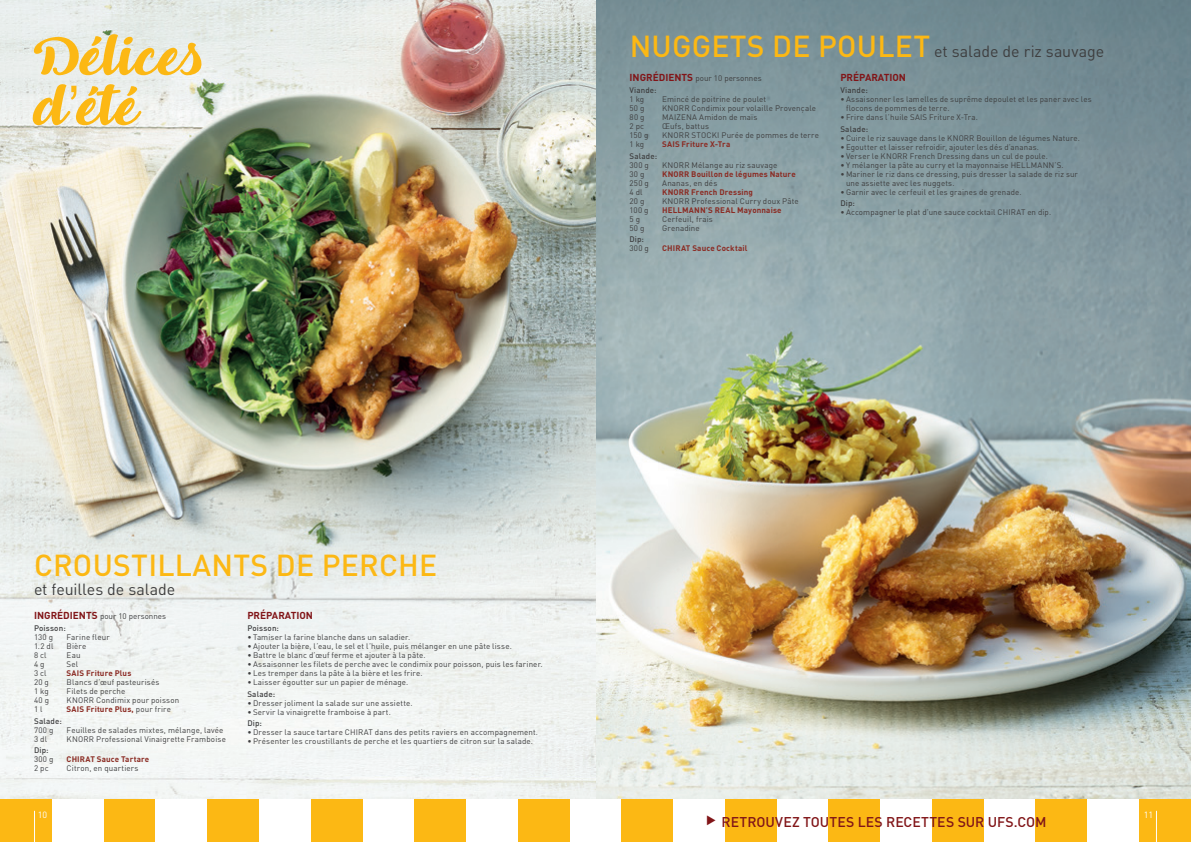
<style>
.page{position:relative;width:1191px;height:842px;background:#fff}
.page>*{position:absolute;margin:0;border:0;box-sizing:border-box;transform-origin:0 0}
.t1{font:55px/50px "Queenof Heaven";color:#fcb814}
.t2{font:500 30px "DIN Pro";letter-spacing:.01em;color:#fcb814}
.t3{font:16px "DIN Pro";letter-spacing:-.005em;color:#3e3e3f}
.t4{font:500 14px "DIN";letter-spacing:.005em;color:#811518}
.t5{font:700 10px "DIN";color:#811518}
.t6{font:9px "DIN";color:#fff}
.t7{font:8px/11.8px "DIN";letter-spacing:.015em;color:#3e3e3f}
.t8{font:700 8px "DIN";letter-spacing:.015em;color:#8b2b23}
.t9{font:500 8px "DIN";letter-spacing:.02em;color:#3e3e3f}
.s1{font-weight:500;font-size:30px;color:#fcb814}
.s2{font-weight:700;font-size:10px;color:#811518}
.s3{font-weight:500}
.s4{font-weight:400;color:#3e3e3f}
</style>
<div class="page">
<img style="left:595px;top:0;width:596px;height:799px">
<img style="left:0;top:0;width:595px;height:799px">
<div style="left:0;top:799px;width:52px;height:43px;background:#fcb814"></div>
<div style="left:104px;top:799px;width:51px;height:43px;background:#fcb814"></div>
<div style="left:207px;top:799px;width:52px;height:43px;background:#fcb814"></div>
<div style="left:311px;top:799px;width:51px;height:43px;background:#fcb814"></div>
<div style="left:414px;top:799px;width:52px;height:43px;background:#fcb814"></div>
<div style="left:518px;top:799px;width:51px;height:43px;background:#fcb814"></div>
<div style="left:621px;top:799px;width:52px;height:43px;background:#fcb814"></div>
<div style="left:725px;top:799px;width:51px;height:43px;background:#fcb814"></div>
<div style="left:828px;top:799px;width:52px;height:43px;background:#fcb814"></div>
<div style="left:932px;top:799px;width:52px;height:43px;background:#fcb814"></div>
<div style="left:1035px;top:799px;width:52px;height:43px;background:#fcb814"></div>
<div style="left:1139px;top:799px;width:52px;height:43px;background:#fcb814"></div>
<hr style="left:34px;top:811px;width:1px;height:31px;background:#fff">
<hr style="left:1156px;top:811px;width:1px;height:31px;background:#fff">
<h1 class="t1" style="left:34px;top:34px;width:172px">Délices d’été</h1>
<h3 class="t3" style="left:629px;top:39px;width:476px"><span class="s1">NUGGETS DE POULET</span> et salade de riz sauvage</h3>
<p class="t7" style="left:629px;top:72px;width:134px"><span class="s2">INGRÉDIENTS</span> pour 10 personnes<br><span class="s3">Viande:</span></p>
<p class="t7" style="left:629px;top:93px;width:16px">1 kg</p>
<p class="t7" style="left:662px;top:93px;width:105px">Emincé de poitrine de poulet</p>
<p class="t7" style="left:629px;top:102px;width:16px">50 g</p>
<p class="t7" style="left:662px;top:102px;width:155px">KNORR Condimix pour volaille Provençale</p>
<p class="t7" style="left:629px;top:111px;width:16px">80 g</p>
<p class="t7" style="left:662px;top:111px;width:97px">MAIZENA Amidon de maïs</p>
<p class="t7" style="left:629px;top:120px;width:16px">2 pc</p>
<p class="t7" style="left:662px;top:120px;width:48px">Œufs, battus</p>
<p class="t7" style="left:629px;top:129px;width:20px">150 g</p>
<p class="t7" style="left:662px;top:129px;width:158px">KNORR STOCKI Purée de pommes de terre</p>
<p class="t7" style="left:629px;top:138px;width:16px">1 kg</p>
<p class="t8" style="left:662px;top:139px;width:70px">SAIS Friture X-Tra</p>
<p class="t9" style="left:629px;top:151px;width:29px">Salade:</p>
<p class="t7" style="left:629px;top:159px;width:21px">300 g</p>
<p class="t7" style="left:662px;top:159px;width:117px">KNORR Mélange au riz sauvage</p>
<p class="t7" style="left:629px;top:168px;width:16px">30 g</p>
<p class="t8" style="left:662px;top:168px;width:135px">KNORR Bouillon de légumes Nature</p>
<p class="t7" style="left:629px;top:177px;width:21px">250 g</p>
<p class="t7" style="left:662px;top:177px;width:57px">Ananas, en dés</p>
<p class="t7" style="left:629px;top:186px;width:15px">4 dl</p>
<p class="t8" style="left:662px;top:186px;width:92px">KNORR French Dressing</p>
<p class="t7" style="left:629px;top:195px;width:16px">20 g</p>
<p class="t7" style="left:662px;top:195px;width:138px">KNORR Professional Curry doux Pâte</p>
<p class="t7" style="left:629px;top:204px;width:21px">100 g</p>
<p class="t8" style="left:662px;top:204px;width:121px">HELLMANN’S REAL Mayonnaise</p>
<p class="t7" style="left:629px;top:213px;width:12px">5 g</p>
<p class="t7" style="left:662px;top:213px;width:52px">Cerfeuil, frais</p>
<p class="t7" style="left:629px;top:222px;width:16px">50 g</p>
<p class="t7" style="left:662px;top:222px;width:39px">Grenadine</p>
<p class="t9" style="left:629px;top:234px;width:16px">Dip:</p>
<p class="t7" style="left:629px;top:242px;width:21px">300 g</p>
<p class="t8" style="left:662px;top:243px;width:87px">CHIRAT Sauce Cocktail</p>
<p class="t5" style="left:840px;top:71px;width:67px">PRÉPARATION</p>
<p class="t9" style="left:840px;top:85px;width:29px">Viande:</p>
<p class="t7" style="left:846px;top:94px;width:247px;line-height:9px;text-indent:-6px">• Assaisonner les lamelles de suprême depoulet et les paner avec les flocons de pommes de terre.</p>
<p class="t7" style="left:840px;top:111px;width:139px">• Frire dans l’huile SAIS Friture X-Tra.</p>
<p class="t9" style="left:840px;top:124px;width:29px">Salade:</p>
<p class="t7" style="left:840px;top:132px;width:241px">• Cuire le riz sauvage dans le KNORR Bouillon de légumes Nature.</p>
<p class="t7" style="left:840px;top:141px;width:200px">• Egoutter et laisser refroidir, ajouter les dés d’ananas.</p>
<p class="t7" style="left:840px;top:150px;width:209px">• Verser le KNORR French Dressing dans un cul de poule.</p>
<p class="t7" style="left:840px;top:159px;width:225px">• Y mélanger la pâte au curry et la mayonnaise HELLMANN’S.</p>
<p class="t7" style="left:846px;top:169px;width:233px;line-height:9px;text-indent:-6px">• Mariner le riz dans ce dressing, puis dresser la salade de riz sur une assiette avec les nuggets.</p>
<p class="t7" style="left:840px;top:186px;width:183px">• Garnir avec le cerfeuil et les graines de grenade.</p>
<p class="t9" style="left:840px;top:198px;width:16px">Dip:</p>
<p class="t7" style="left:840px;top:206px;width:212px">• Accompagner le plat d’une sauce cocktail CHIRAT en dip.</p>
<h2 class="t2" style="left:34px;top:541px;width:405px">CROUSTILLANTS DE PERCHE</h2>
<h3 class="t3" style="left:34px;top:577px;width:143px">et feuilles de salade</h3>
<p class="t7" style="left:34px;top:610px;width:134px"><span class="s2">INGRÉDIENTS</span> pour 10 personnes<br><span class="s3">Poisson:</span></p>
<p class="t7" style="left:34px;top:631px;width:20px">130 g</p>
<p class="t7" style="left:67px;top:631px;width:45px">Farine fleur</p>
<p class="t7" style="left:34px;top:640px;width:21px">1.2 dl</p>
<p class="t7" style="left:67px;top:640px;width:21px">Bière</p>
<p class="t7" style="left:34px;top:649px;width:14px">8 cl</p>
<p class="t7" style="left:67px;top:649px;width:15px">Eau</p>
<p class="t7" style="left:34px;top:658px;width:12px">4 g</p>
<p class="t7" style="left:67px;top:658px;width:13px">Sel</p>
<p class="t7" style="left:34px;top:667px;width:14px">3 cl</p>
<p class="t8" style="left:67px;top:668px;width:66px">SAIS Friture Plus</p>
<p class="t7" style="left:34px;top:676px;width:16px">20 g</p>
<p class="t7" style="left:67px;top:676px;width:94px">Blancs d’œuf pasteurisés</p>
<p class="t7" style="left:34px;top:685px;width:16px">1 kg</p>
<p class="t7" style="left:67px;top:685px;width:60px">Filets de perche</p>
<p class="t7" style="left:34px;top:694px;width:17px">40 g</p>
<p class="t7" style="left:67px;top:694px;width:114px">KNORR Condimix pour poisson</p>
<p class="t7" style="left:34px;top:703px;width:10px">1 l</p>
<p class="t8" style="left:67px;top:704px;width:106px">SAIS Friture Plus, <span class="s4">pour frire</span></p>
<p class="t9" style="left:34px;top:715px;width:29px">Salade:</p>
<p class="t7" style="left:34px;top:724px;width:21px">700 g</p>
<p class="t7" style="left:67px;top:724px;width:158px">Feuilles de salades mixtes, mélange, lavée</p>
<p class="t7" style="left:34px;top:733px;width:15px">3 dl</p>
<p class="t7" style="left:67px;top:733px;width:161px">KNORR Professional Vinaigrette Framboise</p>
<p class="t9" style="left:34px;top:745px;width:16px">Dip:</p>
<p class="t7" style="left:34px;top:753px;width:21px">300 g</p>
<p class="t8" style="left:67px;top:754px;width:84px">CHIRAT Sauce Tartare</p>
<p class="t7" style="left:34px;top:762px;width:16px">2 pc</p>
<p class="t7" style="left:67px;top:762px;width:73px">Citron, en quartiers</p>
<p class="t5" style="left:247px;top:609px;width:67px">PRÉPARATION</p>
<p class="t9" style="left:247px;top:623px;width:33px">Poisson:</p>
<p class="t7" style="left:247px;top:631px;width:164px">• Tamiser la farine blanche dans un saladier.</p>
<p class="t7" style="left:247px;top:640px;width:266px">• Ajouter la bière, l’eau, le sel et l’huile, puis mélanger en une pâte lisse.</p>
<p class="t7" style="left:247px;top:649px;width:180px">• Battre le blanc d’œuf ferme et ajouter à la pâte.</p>
<p class="t7" style="left:247px;top:658px;width:297px">• Assaisonner les filets de perche avec le condimix pour poisson, puis les fariner.</p>
<p class="t7" style="left:247px;top:667px;width:177px">• Les tremper dans la pâte à la bière et les frire.</p>
<p class="t7" style="left:247px;top:676px;width:163px">• Laisser égoutter sur un papier de ménage.</p>
<p class="t9" style="left:247px;top:688px;width:29px">Salade:</p>
<p class="t7" style="left:247px;top:697px;width:167px">• Dresser joliment la salade sur une assiette.</p>
<p class="t7" style="left:247px;top:706px;width:145px">• Servir la vinaigrette framboise à part.</p>
<p class="t9" style="left:247px;top:718px;width:16px">Dip:</p>
<p class="t7" style="left:247px;top:726px;width:292px">• Dresser la sauce tartare CHIRAT dans des petits raviers en accompagnement.</p>
<p class="t7" style="left:247px;top:735px;width:287px">• Présenter les croustillants de perche et les quartiers de citron sur la salade.</p>
<p class="t6" style="left:38px;top:809px;width:11px">10</p>
<p class="t6" style="left:1143px;top:809px;width:11px">11</p>
<h3 class="t4" style="left:721px;top:812px;width:326px">RETROUVEZ TOUTES LES RECETTES SUR UFS.COM</h3>
</div>
